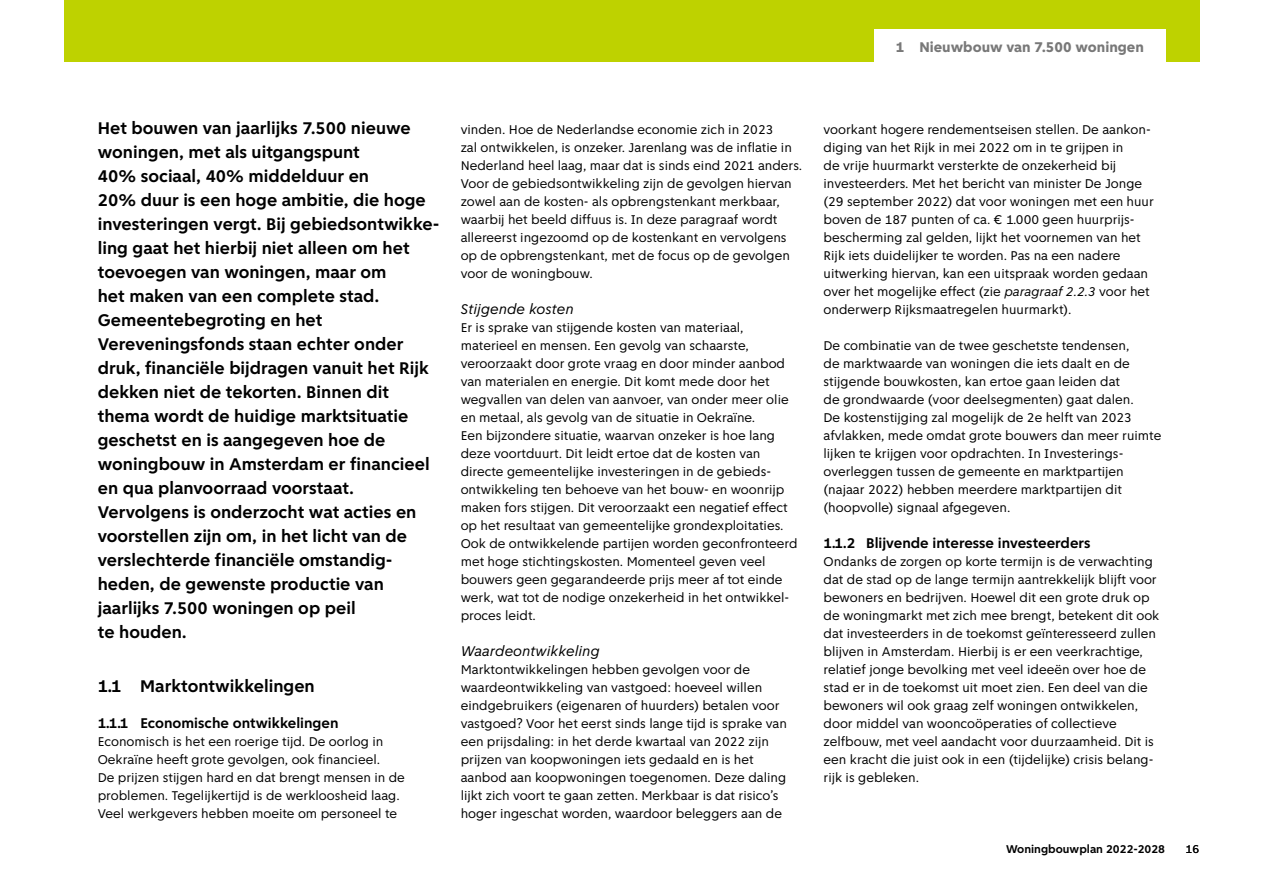
<style>
.page{position:relative;width:1263px;height:893px;background:#fff}
.page>*{position:absolute;margin:0;border:0;box-sizing:border-box;transform-origin:0 0}
.P_Intro{font:700 18px/24px "Amsterdam Sans";color:#000}
.H2_Tussenkop_paragra{font:700 18px "Amsterdam Sans";color:#000}
.H3_Tussenkopje_subpa{font:700 15px "Amsterdam Sans";color:#000}
.H4_Tussenkopje_zwart{font:italic 15px "Amsterdam Sans";color:#000}
.t1{font:800 15px "Amsterdam Sans";color:#787878}
.P_Brood{font:13.5px/18px "Amsterdam Sans";color:#000}
.t2{font:700 12px "Amsterdam Sans";color:#000}
.t3{font:12px "Amsterdam Sans";color:#000}
.s1{font-style:italic}
</style>
<div class="page">
<div style="left:64px;top:0;width:1135px;height:62px;background:#bed200"></div>
<div style="left:874px;top:30px;width:291px;height:50px;background:#fff"></div>
<p class="t1" style="left:896px;top:38px;width:250px">1 Nieuwbouw van 7.500 woningen</p>
<p class="P_Intro" style="left:98px;top:116px;width:343px">Het bouwen van jaarlijks 7.500 nieuwe woningen, met als uitgangspunt<br>40% sociaal, 40% middelduur en<br>20% duur is een hoge ambitie, die hoge investeringen vergt. Bij gebiedsontwikke&shy;ling gaat het hierbij niet alleen om het toevoegen van woningen, maar om<br>het maken van een complete stad.<br>Gemeentebegroting en het Vereveningsfonds staan echter onder druk, financiële bijdragen vanuit het Rijk dekken niet de tekorten. Binnen dit thema wordt de huidige marktsituatie geschetst en is aangegeven hoe de woningbouw in Amsterdam er financieel en qua planvoorraad voorstaat.<br>Vervolgens is onderzocht wat acties en voorstellen zijn om, in het licht van de verslechterde financiële omstandig&shy;heden, de gewenste productie van jaarlijks 7.500 woningen op peil<br>te houden.</p>
<h2 class="H2_Tussenkop_paragra" style="left:98px;top:675px;width:218px">1.1 Marktontwikkelingen</h2>
<h3 class="H3_Tussenkopje_subpa" style="left:98px;top:714px;width:242px">1.1.1 Economische ontwikkelingen</h3>
<p class="P_Brood" style="left:98px;top:732px;width:309px">Economisch is het een roerige tijd. De oorlog in Oekraïne heeft grote gevolgen, ook financieel.<br>De prijzen stijgen hard en dat brengt mensen in de problemen. Tegelijkertijd is de werkloosheid laag.<br>Veel werkgevers hebben moeite om personeel te</p>
<p class="P_Brood" style="left:461px;top:120px;width:343px">vinden. Hoe de Nederlandse economie zich in 2023<br>zal ontwikkelen, is onzeker. Jarenlang was de inflatie in<br>Nederland heel laag, maar dat is sinds eind 2021 anders.</p>
<p class="P_Brood" style="left:461px;top:174px;width:333px">Voor de gebiedsontwikkeling zijn de gevolgen hiervan zowel aan de kosten- als opbrengstenkant merkbaar, waarbij het beeld diffuus is. In deze paragraaf wordt allereerst ingezoomd op de kostenkant en vervolgens op de opbrengstenkant, met de focus op de gevolgen voor de woningbouw.</p>
<h4 class="H4_Tussenkopje_zwart" style="left:461px;top:300px;width:115px">Stijgende kosten</h4>
<p class="P_Brood" style="left:461px;top:318px;width:338px">Er is sprake van stijgende kosten van materiaal, materieel en mensen. Een gevolg van schaarste, veroorzaakt door grote vraag en door minder aanbod van materialen en energie. Dit komt mede door het wegvallen van delen van aanvoer, van onder meer olie en metaal, als gevolg van de situatie in Oekraïne.<br>Een bijzondere situatie, waarvan onzeker is hoe lang deze voortduurt. Dit leidt ertoe dat de kosten van directe gemeentelijke investeringen in de gebieds&shy;ontwikkeling ten behoeve van het bouw- en woonrijp maken fors stijgen. Dit veroorzaakt een negatief effect op het resultaat van gemeentelijke grondexploitaties.<br>Ook de ontwikkelende partijen worden geconfronteerd met hoge stichtingskosten. Momenteel geven veel bouwers geen gegarandeerde prijs meer af tot einde werk, wat tot de nodige onzekerheid in het ontwikkel&shy;proces leidt.</p>
<h4 class="H4_Tussenkopje_zwart" style="left:461px;top:642px;width:141px">Waardeontwikkeling</h4>
<p class="P_Brood" style="left:461px;top:660px;width:328px">Marktontwikkelingen hebben gevolgen voor de waardeontwikkeling van vastgoed: hoeveel willen eindgebruikers (eigenaren of huurders) betalen voor vastgoed? Voor het eerst sinds lange tijd is sprake van een prijsdaling: in het derde kwartaal van 2022 zijn prijzen van koopwoningen iets gedaald en is het aanbod aan koopwoningen toegenomen. Deze daling lijkt zich voort te gaan zetten. Merkbaar is dat risico’s hoger ingeschat worden, waardoor beleggers aan de</p>
<p class="P_Brood" style="left:823px;top:120px;width:332px">voorkant hogere rendementseisen stellen. De aankon&shy;diging van het Rijk in mei 2022 om in te grijpen in<br>de vrije huurmarkt versterkte de onzekerheid bij investeerders. Met het bericht van minister De Jonge (29 september 2022) dat voor woningen met een huur boven de 187 punten of ca. € 1.000 geen huurprijs&shy;bescherming zal gelden, lijkt het voornemen van het Rijk iets duidelijker te worden. Pas na een nadere uitwerking hiervan, kan een uitspraak worden gedaan over het mogelijke effect (zie <span class="s1">paragraaf 2.2.3</span> voor het onderwerp Rijksmaatregelen huurmarkt).</p>
<p class="P_Brood" style="left:823px;top:336px;width:312px">De combinatie van de twee geschetste tendensen, de marktwaarde van woningen die iets daalt en de stijgende bouwkosten, kan ertoe gaan leiden dat de grondwaarde (voor deelsegmenten) gaat dalen.</p>
<p class="P_Brood" style="left:823px;top:408px;width:339px">De kostenstijging zal mogelijk de 2e helft van 2023 afvlakken, mede omdat grote bouwers dan meer ruimte lijken te krijgen voor opdrachten. In Investerings&shy;overleggen tussen de gemeente en marktpartijen (najaar 2022) hebben meerdere marktpartijen dit (hoopvolle) signaal afgegeven.</p>
<h3 class="H3_Tussenkopje_subpa" style="left:823px;top:534px;width:268px">1.1.2 Blijvende interesse investeerders</h3>
<p class="P_Brood" style="left:823px;top:552px;width:337px">Ondanks de zorgen op korte termijn is de verwachting dat de stad op de lange termijn aantrekkelijk blijft voor bewoners en bedrijven. Hoewel dit een grote druk op de woningmarkt met zich mee brengt, betekent dit ook dat investeerders in de toekomst geïnteresseerd zullen blijven in Amsterdam. Hierbij is er een veerkrachtige, relatief jonge bevolking met veel ideeën over hoe de stad er in de toekomst uit moet zien. Een deel van die bewoners wil ook graag zelf woningen ontwikkelen, door middel van wooncoöperaties of collectieve zelfbouw, met veel aandacht voor duurzaamheid. Dit is een kracht die juist ook in een (tijdelijke) crisis belang&shy;rijk is gebleken.</p>
<p class="t2" style="left:1006px;top:842px;width:161px">Woningbouwplan 2022-2028</p>
<p class="t3" style="left:1185px;top:842px;width:15px">16</p>
</div>
